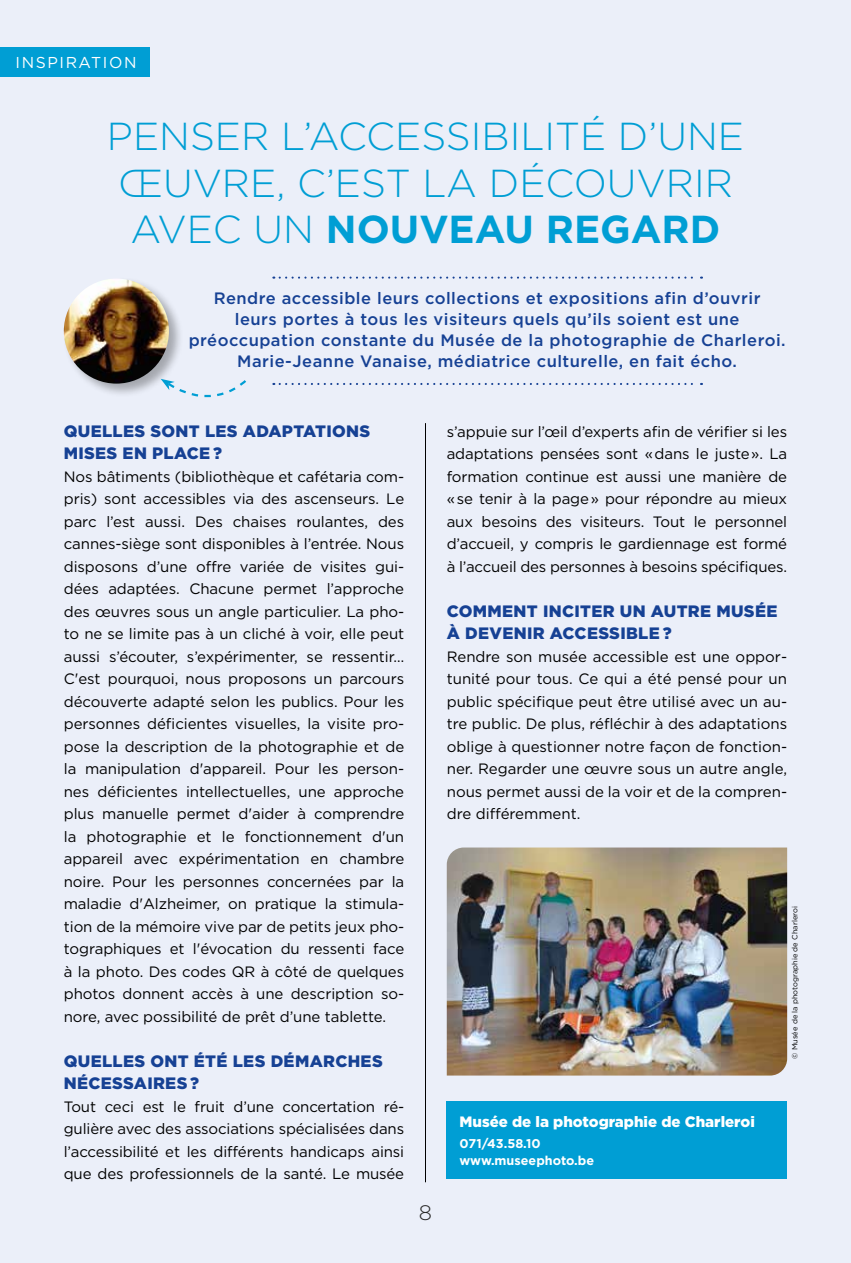
<style>
.page{position:relative;width:851px;height:1263px;background:#fff}
.page>*{position:absolute;margin:0;border:0;box-sizing:border-box;transform-origin:0 0}
.t1{font:300 39px/46.5px "Gotham";color:#009ed4;text-align:center}
.t2{font:300 21px "Gotham";color:#282827}
.t3{font:500 16.5px/21px "Gotham";letter-spacing:.03em;color:#164194;text-align:center}
.t4{font:900 16.5px/22.5px "Gotham";letter-spacing:.02em;color:#164194}
.t5{font:15.75px "Gotham";letter-spacing:.1em;color:#fff}
.t6{font:15px/22.5px "Gotham";letter-spacing:-.01em;color:#000;text-align:justify}
.t7{font:900 15px "Gotham";color:#fff}
.t8{font:700 12.75px/17.2px "Gotham";color:#fff}
.t9{font:7.5px "Gotham";color:#000}
.s1{font-weight:700}
</style>
<div class="page">
<div style="left:0;top:0;width:850px;height:1263px;background:#ebeff9"></div>
<div style="left:0;top:47px;width:149px;height:30px;background:#009ed4"></div>
<svg style="left:273px;top:277px;width:429px;height:2px"></svg>
<svg style="left:273px;top:383px;width:429px;height:2px"></svg>
<hr style="left:425px;top:423px;width:1px;height:759px;background:#000">
<div style="left:446px;top:1101px;width:341px;height:78px;background:#009ed4"></div>
<img style="left:446px;top:847px;width:341px;height:228px">
<div style="left:62px;top:277px;width:121px;height:121px;background:#000;opacity:.3"></div>
<img style="left:64px;top:278px;width:105px;height:106px;border-radius:53px">
<svg style="left:161px;top:379px;width:85px;height:19px"></svg>
<p class="t5" style="left:16px;top:52px;width:122px">INSPIRATION</p>
<h1 class="t1" style="left:107px;top:112px;width:638px">PENSER L’ACCESSIBILITÉ D’UNE<br>ŒUVRE, C’EST LA DÉCOUVRIR<br>AVEC UN <span class="s1">NOUVEAU REGARD</span></h1>
<p class="t3" style="left:189px;top:288px;width:598px">Rendre accessible leurs collections et expositions afin d’ouvrir<br>leurs portes à tous les visiteurs quels qu’ils soient est une préoccupation constante du Musée de la photographie de Charleroi.<br>Marie-Jeanne Vanaise, médiatrice culturelle, en fait écho.</p>
<p class="t4" style="left:64px;top:419px;width:308px">QUELLES SONT LES ADAPTATIONS<br>MISES EN PLACE ?</p>
<p class="t6" style="left:64px;top:465px;width:342px">Nos bâtiments (bibliothèque et cafétaria com&shy;pris) sont accessibles via des ascenseurs. Le parc l’est aussi. Des chaises roulantes, des cannes-siège sont disponibles à l’entrée. Nous disposons d’une offre variée de visites gui&shy;dées adaptées. Chacune permet l’approche des œuvres sous un angle particulier. La pho&shy;to ne se limite pas à un cliché à voir, elle peut aussi s’écouter, s’expérimenter, se ressentir… C'est pourquoi, nous proposons un parcours découverte adapté selon les publics. Pour les personnes déficientes visuelles, la visite pro&shy;pose la description de la photographie et de la manipulation d'appareil. Pour les person&shy;nes déficientes intellectuelles, une approche plus manuelle permet d'aider à comprendre la photographie et le fonctionnement d'un appareil avec expérimentation en chambre noire. Pour les personnes concernées par la maladie d'Alzheimer, on pratique la stimula&shy;tion de la mémoire vive par de petits jeux pho&shy;tographiques et l'évocation du ressenti face à la photo. Des codes QR à côté de quelques photos donnent accès à une description so&shy;nore, avec possibilité de prêt d’une tablette.</p>
<p class="t4" style="left:64px;top:1049px;width:320px">QUELLES ONT ÉTÉ LES DÉMARCHES<br>NÉCESSAIRES ?</p>
<p class="t6" style="left:64px;top:1095px;width:342px">Tout ceci est le fruit d’une concertation ré&shy;gulière avec des associations spécialisées dans l’accessibilité et les différents handicaps ainsi que des professionnels de la santé. Le musée</p>
<p class="t6" style="left:446px;top:420px;width:342px">s’appuie sur l’œil d’experts afin de vérifier si les adaptations pensées sont « dans le juste ». La formation continue est aussi une manière de « se tenir à la page » pour répondre au mieux aux besoins des visiteurs. Tout le personnel d’accueil, y compris le gardiennage est formé à l’accueil des personnes à besoins spécifiques.</p>
<p class="t4" style="left:446px;top:599px;width:332px">COMMENT INCITER UN AUTRE MUSÉE<br>À DEVENIR ACCESSIBLE ?</p>
<p class="t6" style="left:446px;top:645px;width:342px">Rendre son musée accessible est une oppor&shy;tunité pour tous. Ce qui a été pensé pour un public spécifique peut être utilisé avec un au&shy;tre public. De plus, réfléchir à des adaptations oblige à questionner notre façon de fonction&shy;ner. Regarder une œuvre sous un autre angle, nous permet aussi de la voir et de la compren&shy;dre différemment.</p>
<h2 class="t2" style="left:419px;top:1199px;width:15px">8</h2>
<p class="t7" style="left:459px;top:1111px;width:297px">Musée de la photographie de Charleroi</p>
<p class="t8" style="left:459px;top:1135px;width:136px">071/43.58.10 www.museephoto.be</p>
<p class="t9" style="left:789px;top:1059px;width:154px;rotate:-90deg">© Musée de la photographie de Charleroi</p>
</div>
